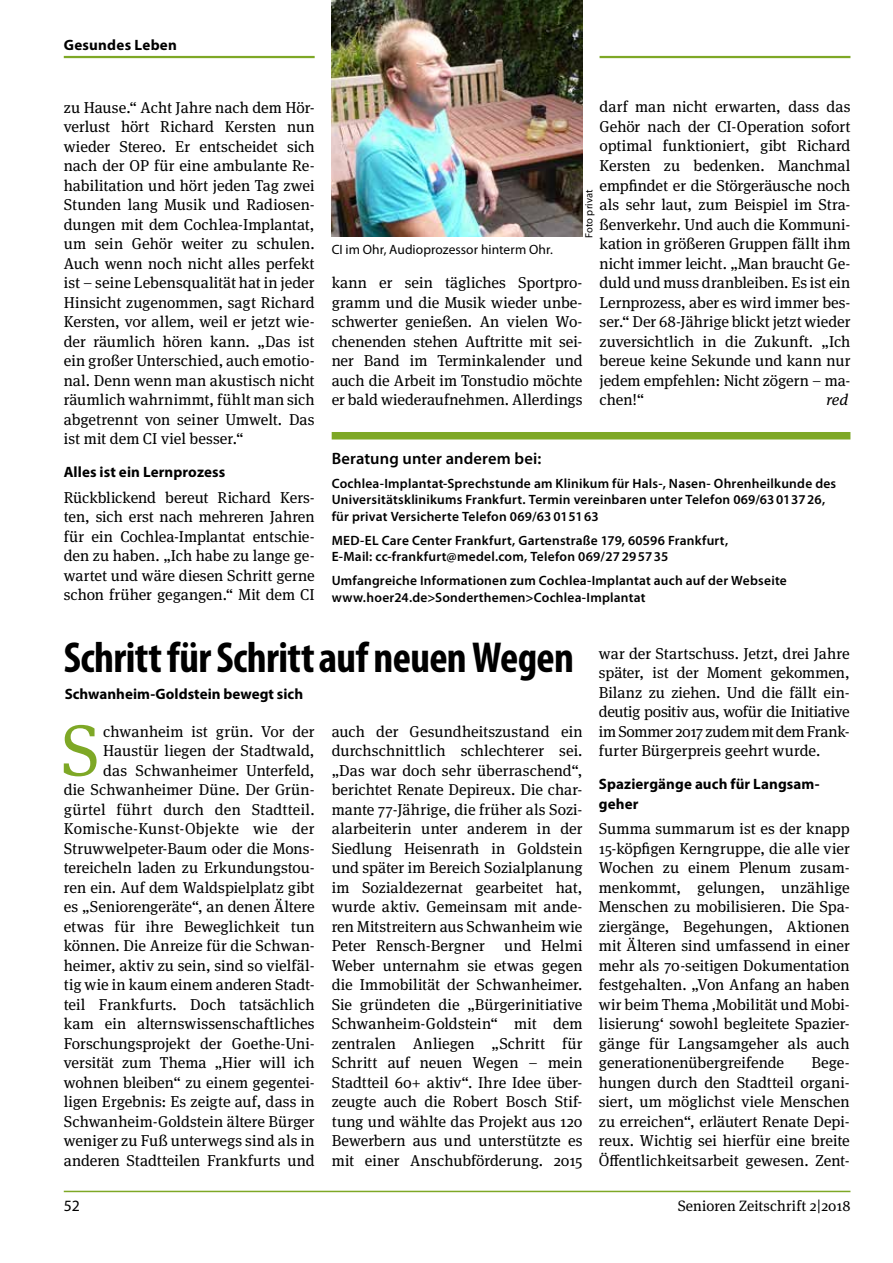
<style>
.page{position:relative;width:893px;height:1263px;background:#fff}
.page>*{position:absolute;margin:0;border:0;box-sizing:border-box;transform-origin:0 0}
.t1{font:72.3px "Meta Serif OT";color:#7ea826}
.t2{font:700 condensed 43.5px "Myriad Pro";letter-spacing:-.015em;color:#000}
.t3{font:600 16.5px "Myriad Pro";letter-spacing:.01em;color:#000}
.t4{font:15.75px/19.5px "Meta Serif OT";letter-spacing:.005em;color:#000;text-align:justify}
.t5{font:italic 15.75px "Meta Serif OT";color:#000}
.t6{font:15.75px "Myriad Pro";color:#000}
.t7{font:700 15px/19.5px "Myriad Pro";letter-spacing:.005em;color:#000}
.t8{font:15px "Meta Serif OT";letter-spacing:.005em;color:#000}
.t9{font:600 13.5px/16.5px "Myriad Pro";letter-spacing:.015em;color:#000}
.t10{font:13.5px "Myriad Pro";color:#000}
.t11{font:10.5px "Myriad Pro";letter-spacing:.01em;color:#000}
</style>
<div class="page">
<hr style="left:64px;top:1191px;width:786px;height:1px;background:#7ea826">
<div style="left:332px;top:432px;width:518px;height:7px;background:#7ea826"></div>
<hr style="left:64px;top:56px;width:251px;height:2px;background:#7ea826">
<img style="left:332px;top:0;width:251px;height:237px">
<hr style="left:600px;top:56px;width:250px;height:2px;background:#7ea826">
<p class="t7" style="left:64px;top:34px;width:115px">Gesundes Leben</p>
<p class="t4" style="left:64px;top:98px;width:252px">zu Hause.“ Acht Jahre nach dem Hör&shy;verlust hört Richard Kersten nun wieder Stereo. Er entscheidet sich nach der OP für eine ambulante Re&shy;habilitation und hört jeden Tag zwei Stunden lang Musik und Radiosen&shy;dungen mit dem Cochlea-Implantat, um sein Gehör weiter zu schulen.<br>Auch wenn noch nicht alles perfekt ist – seine Lebensqualität hat in jeder Hinsicht zugenommen, sagt Richard Kersten, vor allem, weil er jetzt wie&shy;der räumlich hören kann. „Das ist ein großer Unterschied, auch emotio&shy;nal. Denn wenn man akustisch nicht räumlich wahrnimmt, fühlt man sich abgetrennt von seiner Umwelt. Das ist mit dem CI viel besser.“</p>
<p class="t7" style="left:64px;top:462px;width:163px">Alles ist ein Lernprozess</p>
<p class="t4" style="left:64px;top:488px;width:252px">Rückblickend bereut Richard Kers&shy;ten, sich erst nach mehreren Jahren für ein Cochlea-Implantat entschie&shy;den zu haben. „Ich habe zu lange ge&shy;wartet und wäre diesen Schritt gerne schon früher gegangen.“ Mit dem CI</p>
<p class="t4" style="left:600px;top:98px;width:252px">darf man nicht erwarten, dass das Gehör nach der CI-Operation sofort optimal funktioniert, gibt Richard Kersten zu bedenken. Manchmal empfindet er die Störgeräusche noch als sehr laut, zum Beispiel im Stra&shy;ßenverkehr. Und auch die Kommuni&shy;kation in größeren Gruppen fällt ihm nicht immer leicht. „Man braucht Ge&shy;duld und muss dranbleiben. Es ist ein Lernprozess, aber es wird immer bes&shy;ser.“ Der 68-Jährige blickt jetzt wieder zuversichtlich in die Zukunft. „Ich bereue keine Sekunde und kann nur jedem empfehlen: Nicht zögern – ma&shy;chen!“</p>
<p class="t11" style="left:583px;top:238px;width:50px;rotate:-90deg">Foto privat</p>
<p class="t10" style="left:332px;top:242px;width:223px">CI im Ohr, Audioprozessor hinterm Ohr.</p>
<p class="t4" style="left:332px;top:273px;width:252px">kann er sein tägliches Sportpro&shy;gramm und die Musik wieder unbe&shy;schwerter genießen. An vielen Wo&shy;chenenden stehen Auftritte mit sei&shy;ner Band im Terminkalender und auch die Arbeit im Tonstudio möchte er bald wiederaufnehmen. Allerdings</p>
<p class="t5" style="left:826px;top:390px;width:23px">red</p>
<p class="t3" style="left:332px;top:447px;width:211px">Beratung unter anderem bei:</p>
<p class="t9" style="left:332px;top:474px;width:506px">Cochlea-Implantat-Sprechstunde am Klinikum für Hals-, Nasen- Ohrenheilkunde des<br>Universitätsklinikums Frankfurt. Termin vereinbaren unter Telefon 069/63 0137 26, für privat Versicherte Telefon 069/63 015163</p>
<p class="t9" style="left:332px;top:531px;width:398px">MED-EL Care Center Frankfurt, Gartenstraße 179, 60596 Frankfurt,<br>E-Mail: cc-frankfurt@medel.com, Telefon 069/27 295735</p>
<p class="t9" style="left:332px;top:572px;width:457px">Umfangreiche Informationen zum Cochlea-Implantat auch auf der Webseite www.hoer24.de&gt;Sonderthemen&gt;Cochlea-Implantat</p>
<h2 class="t2" style="left:64px;top:630px;width:512px">Schritt für Schritt auf neuen Wegen</h2>
<p class="t7" style="left:65px;top:683px;width:240px">Schwanheim-Goldstein bewegt sich</p>
<h1 class="t1" style="left:61px;top:709px;width:40px">S</h1>
<p class="t4" style="left:64px;top:722px;width:252px;text-align:right">chwanheim ist grün. Vor der Haustür liegen der Stadtwald,<br>das Schwanheimer Unterfeld,<br>die Schwanheimer Düne. Der Grün&shy;gürtel führt durch den Stadtteil.<br>Komische-Kunst-Objekte wie der Struwwelpeter-Baum oder die Mons&shy;tereicheln laden zu Erkundungstou&shy;ren ein. Auf dem Waldspielplatz gibt es „Seniorengeräte“, an denen Ältere etwas für ihre Beweglichkeit tun können. Die Anreize für die Schwan&shy;heimer, aktiv zu sein, sind so vielfäl&shy;tig wie in kaum einem anderen Stadt&shy;teil Frankfurts. Doch tatsächlich kam ein alternswissenschaftliches Forschungsprojekt der Goethe-Uni&shy;versität zum Thema „Hier will ich wohnen bleiben“ zu einem gegentei&shy;ligen Ergebnis: Es zeigte auf, dass in Schwanheim-Goldstein ältere Bürger weniger zu Fuß unterwegs sind als in anderen Stadtteilen Frankfurts und</p>
<p class="t4" style="left:332px;top:722px;width:252px">auch der Gesundheitszustand ein durchschnittlich schlechterer sei. „Das war doch sehr überraschend“, berichtet Renate Depireux. Die char&shy;mante 77-Jährige, die früher als Sozi&shy;alarbeiterin unter anderem in der Siedlung Heisenrath in Goldstein und später im Bereich Sozialplanung im Sozialdezernat gearbeitet hat, wurde aktiv. Gemeinsam mit ande&shy;ren Mitstreitern aus Schwanheim wie Peter Rensch-Bergner und Helmi Weber unternahm sie etwas gegen die Immobilität der Schwanheimer.<br>Sie gründeten die „Bürgerinitiative Schwanheim-Goldstein“ mit dem zentralen Anliegen „Schritt für Schritt auf neuen Wegen – mein Stadtteil 60+ aktiv“. Ihre Idee über&shy;zeugte auch die Robert Bosch Stif&shy;tung und wählte das Projekt aus 120<br>Bewerbern aus und unterstützte es mit einer Anschubförderung. 2015</p>
<p class="t4" style="left:599px;top:644px;width:252px">war der Startschuss. Jetzt, drei Jahre später, ist der Moment gekommen, Bilanz zu ziehen. Und die fällt ein&shy;deutig positiv aus, wofür die Initiative im Sommer 2017 zudem mit dem Frank&shy;furter Bürgerpreis geehrt wurde.</p>
<p class="t7" style="left:599px;top:774px;width:222px">Spaziergänge auch für Langsam&shy;geher</p>
<p class="t4" style="left:599px;top:819px;width:252px">Summa summarum ist es der knapp 15-köpfigen Kerngruppe, die alle vier Wochen zu einem Plenum zusam&shy;menkommt, gelungen, unzählige Menschen zu mobilisieren. Die Spa&shy;ziergänge, Begehungen, Aktionen mit Älteren sind umfassend in einer mehr als 70-seitigen Dokumentation festgehalten. „Von Anfang an haben wir beim Thema ‚Mobilität und Mobi&shy;lisierung‘ sowohl begleitete Spazier&shy;gänge für Langsamgeher als auch generationenübergreifende</p>
<p class="t4" style="left:599px;top:1053px;width:252px;text-indent:213px">Bege&shy;hungen durch den Stadtteil organi&shy;siert, um möglichst viele Menschen zu erreichen“, erläutert Renate Depi&shy;reux. Wichtig sei hierfür eine breite Öffentlichkeitsarbeit gewesen. Zent-</p>
<p class="t6" style="left:64px;top:1197px;width:18px">52</p>
<p class="t8" style="left:678px;top:1197px;width:174px">Senioren Zeitschrift 2|2018</p>
</div>
